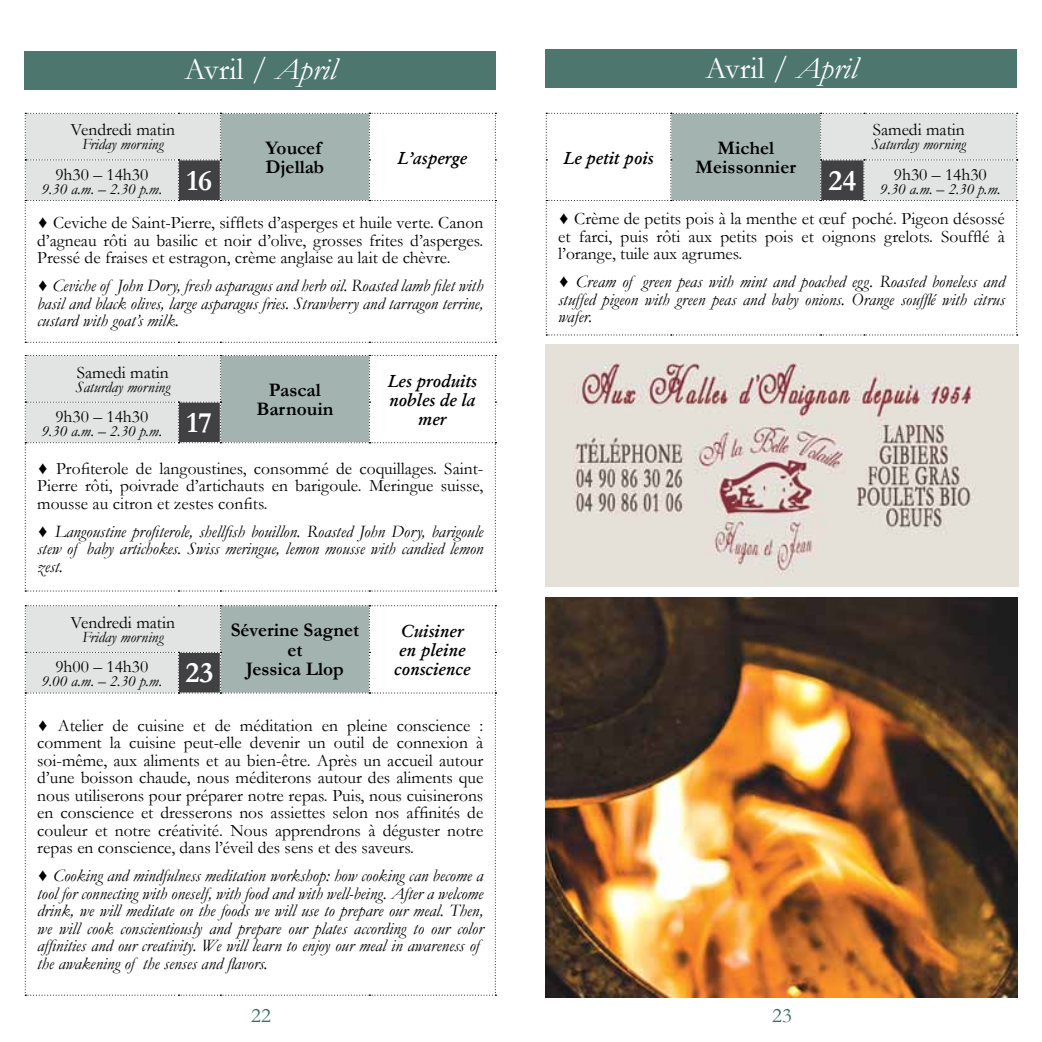
<style>
.page{position:relative;width:1042px;height:1042px;background:#fff}
.page>*{position:absolute;margin:0;border:0;box-sizing:border-box;transform-origin:0 0}
.t1{font:31.5px "Garamond";color:#fff}
.t2{font:700 29.75px "Garamond";color:#fff}
.t3{font:21px "Garamond";color:#3c6c64}
.t4{font:700 19.25px/19.2px "Garamond";color:#000;text-align:center}
.t5{font:17.5px/17.5px "Garamond";color:#000;text-align:justify}
.t6{font:italic 17.5px/17.5px "Garamond";color:#000;text-align:justify}
.t7{font:italic 600 17.5px/19.2px "Garamond";color:#000}
.t8{font:italic 15.75px "Garamond";color:#000}
.s1{font-style:italic}
.s2{font-style:normal}
</style>
<div class="page">
<div style="left:25px;top:51px;width:471px;height:38px;background:#4d766e"></div>
<svg style="left:25px;top:113px;width:471px;height:230px"></svg>
<svg style="left:25px;top:355px;width:471px;height:236px"></svg>
<svg style="left:25px;top:605px;width:471px;height:390px"></svg>
<div style="left:546px;top:50px;width:471px;height:38px;background:#4d766e"></div>
<svg style="left:546px;top:113px;width:471px;height:222px"></svg>
<img style="left:546px;top:597px;width:471px;height:400px">
<img style="left:546px;top:345px;width:472px;height:241px">
<h1 class="t1" style="left:185px;top:48px;width:153px">Avril / <span class="s1">April</span></h1>
<p class="t5" style="left:71px;top:121px;width:106px">Vendredi matin</p>
<p class="t8" style="left:82px;top:134px;width:83px">Friday morning</p>
<p class="t4" style="left:266px;top:138px;width:60px;text-align:left">Youcef<br>Djellab</p>
<p class="t7" style="left:397px;top:148px;width:72px">L’asperge</p>
<p class="t5" style="left:55px;top:165px;width:94px">9h30 – 14h30</p>
<p class="t8" style="left:41px;top:178px;width:172px">9.30 a.m. – 2.30 p.m. <sup>16</sup></p>
<p class="t5" style="left:37px;top:213px;width:448px">♦ Ceviche de Saint-Pierre, sifflets d’asperges et huile verte. Canon d’agneau rôti au basilic et noir d’olive, grosses frites d’asperges.<br>Pressé de fraises et estragon, crème anglaise au lait de chèvre.</p>
<p class="t6" style="left:37px;top:276px;width:448px"><span class="s2">♦</span> Ceviche of John Dory, fresh asparagus and herb oil. Roasted lamb filet with basil and black olives, large asparagus fries. Strawberry and tarragon terrine, custard with goat’s milk.</p>
<p class="t5" style="left:77px;top:363px;width:94px">Samedi matin</p>
<p class="t8" style="left:75px;top:376px;width:96px">Saturday morning</p>
<p class="t4" style="left:256px;top:380px;width:78px">Pascal<br>Barnouin</p>
<p class="t7" style="left:388px;top:371px;width:91px">Les produits nobles de la</p>
<p class="t5" style="left:55px;top:407px;width:94px">9h30 – 14h30</p>
<p class="t7" style="left:418px;top:409px;width:30px">mer</p>
<p class="t8" style="left:41px;top:420px;width:172px">9.30 a.m. – 2.30 p.m. <sup>17</sup></p>
<p class="t5" style="left:37px;top:459px;width:448px">♦ Profiterole de langoustines, consommé de coquillages. Saint-Pierre rôti, poivrade d’artichauts en barigoule. Meringue suisse, mousse au citron et zestes confits.</p>
<p class="t6" style="left:37px;top:522px;width:448px"><span class="s2">♦</span> Langoustine profiterole, shellfish bouillon. Roasted John Dory, barigoule stew of baby artichokes. Swiss meringue, lemon mousse with candied lemon zest.</p>
<p class="t5" style="left:71px;top:613px;width:106px">Vendredi matin</p>
<p class="t8" style="left:82px;top:626px;width:83px">Friday morning</p>
<p class="t4" style="left:231px;top:621px;width:130px">Séverine Sagnet et<br>Jessica Llop</p>
<p class="t7" style="left:399px;top:621px;width:68px">Cuisiner en pleine</p>
<p class="t5" style="left:55px;top:657px;width:94px">9h00 – 14h30</p>
<p class="t7" style="left:394px;top:659px;width:78px">conscience</p>
<p class="t8" style="left:41px;top:670px;width:173px">9.00 a.m. – 2.30 p.m. <sup>23</sup></p>
<p class="t5" style="left:37px;top:716px;width:448px">♦ Atelier de cuisine et de méditation en pleine conscience : comment la cuisine peut-elle devenir un outil de connexion à soi-même, aux aliments et au bien-être. Après un accueil autour d’une boisson chaude, nous méditerons autour des aliments que nous utiliserons pour préparer notre repas. Puis, nous cuisinerons en conscience et dresserons nos assiettes selon nos affinités de couleur et notre créativité. Nous apprendrons à déguster notre repas en conscience, dans l’éveil des sens et des saveurs.</p>
<p class="t6" style="left:37px;top:866px;width:448px;text-align:left"><span class="s2">♦</span> Cooking and mindfulness meditation workshop: how cooking can become a tool for connecting with oneself, with food and with well-being. After a welcome drink, we will meditate on the foods we will use to prepare our meal. Then, we will cook conscientiously and prepare our plates according to our color affinities and our creativity. We will learn to enjoy our meal in awareness of the awakening of the senses and flavors.</p>
<p class="t3" style="left:251px;top:1001px;width:21px">22</p>
<h1 class="t1" style="left:705px;top:46px;width:153px">Avril / <span class="s1">April</span></h1>
<p class="t5" style="left:872px;top:121px;width:94px">Samedi matin</p>
<p class="t8" style="left:871px;top:134px;width:96px">Saturday morning</p>
<p class="t7" style="left:563px;top:148px;width:92px">Le petit pois</p>
<p class="t4" style="left:695px;top:138px;width:102px">Michel<br>Meissonnier</p>
<h2 class="t2" style="left:828px;top:160px;width:29px">24</h2>
<p class="t5" style="left:894px;top:165px;width:94px">9h30 – 14h30</p>
<p class="t8" style="left:880px;top:178px;width:122px">9.30 a.m. – 2.30 p.m.</p>
<p class="t5" style="left:558px;top:210px;width:448px">♦ Crème de petits pois à la menthe et œuf poché. Pigeon désossé et farci, puis rôti aux petits pois et oignons grelots. Soufflé à l’orange, tuile aux agrumes.</p>
<p class="t6" style="left:558px;top:273px;width:448px"><span class="s2">♦</span> Cream of green peas with mint and poached egg. Roasted boneless and stuffed pigeon with green peas and baby onions. Orange soufflé with citrus wafer.</p>
<p class="t3" style="left:772px;top:1001px;width:21px">23</p>
</div>
